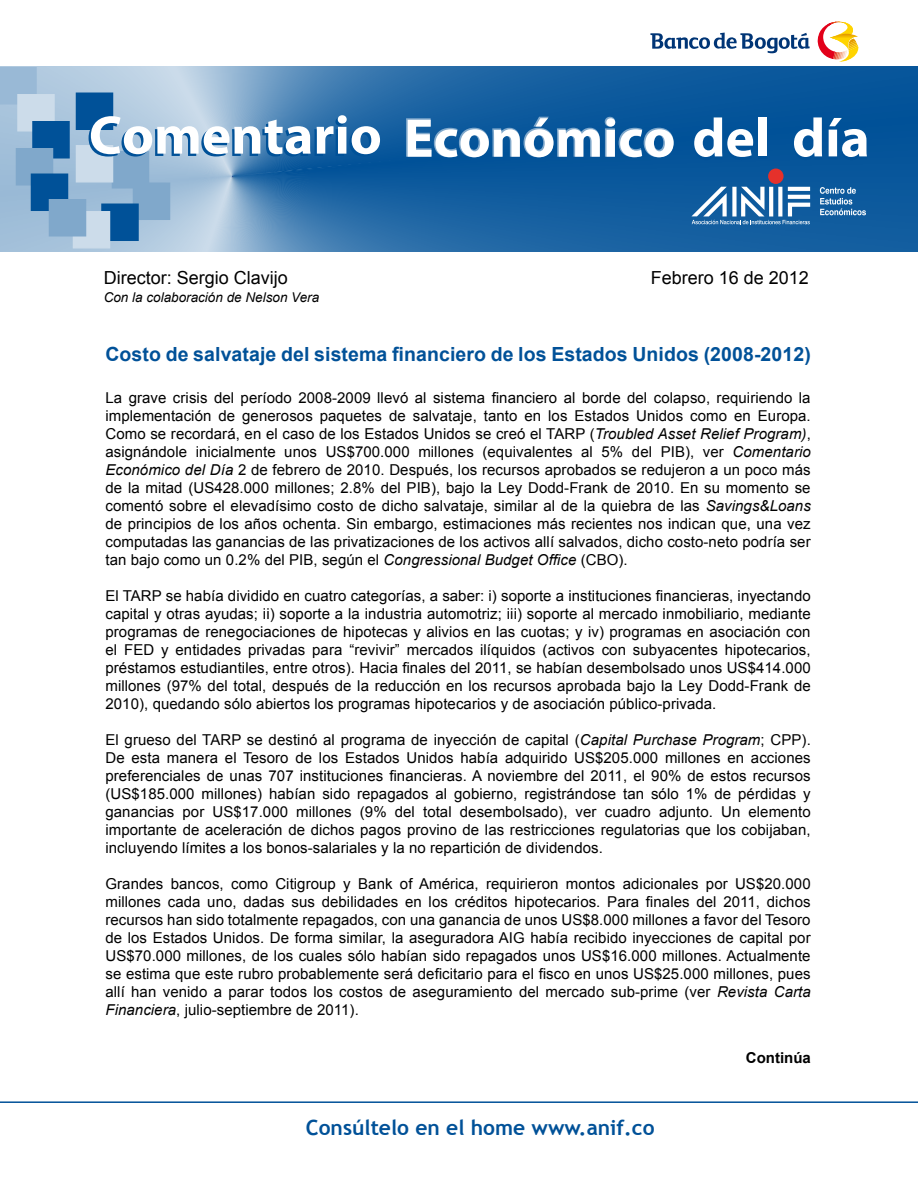
<style>
.page{position:relative;width:918px;height:1188px;background:#fff}
.page>*{position:absolute;margin:0;border:0;box-sizing:border-box;transform-origin:0 0}
.t1{font:700 21px "Trebuchet MS";color:#005198}
.t2{font:700 19.5px "Arial";letter-spacing:.005em;color:#005198}
.t3{font:18px "Arial";color:#000}
.t4{font:15px/18px "Arial";letter-spacing:.005em;color:#000;text-align:justify}
.t5{font:700 15px "Arial";color:#000}
.t6{font:italic 13.5px "Arial";color:#000}
.s1{font-style:italic}
</style>
<div class="page">
<hr style="left:0;top:1101px;width:918px;height:2px;background:#005198">
<svg style="left:0;top:22px;width:918px;height:229px"></svg>
<p class="t3" style="left:104px;top:266px;width:186px">Director: Sergio Clavijo</p>
<p class="t6" style="left:104px;top:288px;width:217px">Con la colaboración de Nelson Vera</p>
<p class="t3" style="left:651px;top:266px;width:160px">Febrero 16 de 2012</p>
<h2 class="t2" style="left:105px;top:342px;width:707px">Costo de salvataje del sistema financiero de los Estados Unidos (2008-2012)</h2>
<p class="t4" style="left:105px;top:389px;width:707px">La grave crisis del período 2008-2009 llevó al sistema financiero al borde del colapso, requiriendo la implementación de generosos paquetes de salvataje, tanto en los Estados Unidos como en Europa.<br>Como se recordará, en el caso de los Estados Unidos se creó el TARP (<span class="s1">Troubled Asset Relief Program)</span>, asignándole inicialmente unos US$700.000 millones (equivalentes al 5% del PIB), ver <span class="s1">Comentario Económico del Día</span> 2 de febrero de 2010. Después, los recursos aprobados se redujeron a un poco más de la mitad (US428.000 millones; 2.8% del PIB), bajo la Ley Dodd-Frank de 2010. En su momento se comentó sobre el elevadísimo costo de dicho salvataje, similar al de la quiebra de las <span class="s1">Savings&amp;Loans </span>de principios de los años ochenta. Sin embargo, estimaciones más recientes nos indican que, una vez computadas las ganancias de las privatizaciones de los activos allí salvados, dicho costo-neto podría ser tan bajo como un 0.2% del PIB, según el <span class="s1">Congressional Budget Office</span> (CBO).</p>
<p class="t4" style="left:105px;top:587px;width:707px">El TARP se había dividido en cuatro categorías, a saber: i) soporte a instituciones financieras, inyectando capital y otras ayudas; ii) soporte a la industria automotriz; iii) soporte al mercado inmobiliario, mediante programas de renegociaciones de hipotecas y alivios en las cuotas; y iv) programas en asociación con el FED y entidades privadas para “revivir” mercados ilíquidos (activos con subyacentes hipotecarios, préstamos estudiantiles, entre otros). Hacia finales del 2011, se habían desembolsado unos US$414.000 millones (97% del total, después de la reducción en los recursos aprobada bajo la Ley Dodd-Frank de 2010), quedando sólo abiertos los programas hipotecarios y de asociación público-privada.</p>
<p class="t4" style="left:105px;top:731px;width:707px">El grueso del TARP se destinó al programa de inyección de capital (<span class="s1">Capital Purchase Program</span>; CPP).<br>De esta manera el Tesoro de los Estados Unidos había adquirido US$205.000 millones en acciones preferenciales de unas 707 instituciones financieras. A noviembre del 2011, el 90% de estos recursos (US$185.000 millones) habían sido repagados al gobierno, registrándose tan sólo 1% de pérdidas y ganancias por US$17.000 millones (9% del total desembolsado), ver cuadro adjunto. Un elemento importante de aceleración de dichos pagos provino de las restricciones regulatorias que los cobijaban, incluyendo límites a los bonos-salariales y la no repartición de dividendos.</p>
<p class="t4" style="left:105px;top:875px;width:707px">Grandes bancos, como Citigroup y Bank of América, requirieron montos adicionales por US$20.000 millones cada uno, dadas sus debilidades en los créditos hipotecarios. Para finales del 2011, dichos recursos han sido totalmente repagados, con una ganancia de unos US$8.000 millones a favor del Tesoro de los Estados Unidos. De forma similar, la aseguradora AIG había recibido inyecciones de capital por US$70.000 millones, de los cuales sólo habían sido repagados unos US$16.000 millones. Actualmente se estima que este rubro probablemente será deficitario para el fisco en unos US$25.000 millones, pues allí han venido a parar todos los costos de aseguramiento del mercado sub-prime (ver <span class="s1">Revista Carta Financiera</span>, julio-septiembre de 2011).</p>
<p class="t5" style="left:746px;top:1047px;width:66px">Continúa</p>
<h1 class="t1" style="left:306px;top:1114px;width:350px">Consúltelo en el home www.anif.co</h1>
</div>
